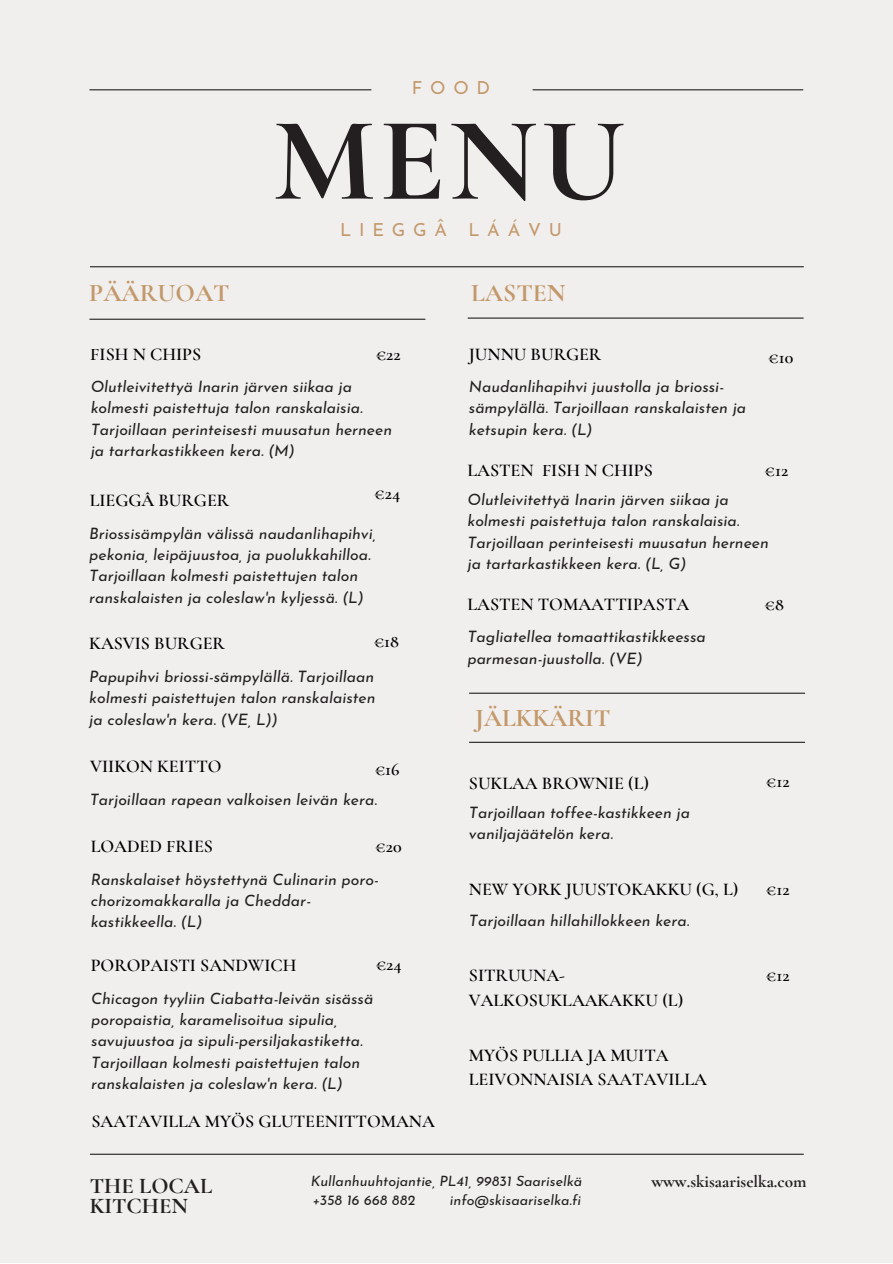
<style>
.page{position:relative;width:893px;height:1264px;background:#fff}
.page>*{position:absolute;margin:0;border:0;box-sizing:border-box;transform-origin:0 0}
.t1{font:700 119.85px "Cormorant Garamond";color:#231f20}
.t2{font:700 25.5px "Cormorant Garamond";color:#c3996b}
.t3{font:700 22.5px/20.2px "Cormorant Garamond";color:#231f20}
.t4{font:600 18px/24.8px "Cormorant Garamond";color:#000}
.t5{font:18px "Josefin Sans";letter-spacing:.43em;color:#c3996b}
.t6{font:700 17.25px "Cormorant Garamond";color:#231f20}
.t7{font:italic 15.75px/21.3px "Josefin Sans";color:#231f20}
.t8{font:italic 14.25px/19px "Josefin Sans";color:#231f20}
</style>
<div class="page">
<div style="left:0;top:0;width:892px;height:1262px;background:#f1efee"></div>
<hr style="left:90px;top:89px;width:281px;height:1px;background:#231f20">
<hr style="left:533px;top:89px;width:269px;height:1px;background:#231f20">
<hr style="left:90px;top:266px;width:713px;height:1px;background:#231f20">
<hr style="left:468px;top:317px;width:335px;height:2px;background:#231f20">
<hr style="left:90px;top:1153px;width:713px;height:1px;background:#231f20">
<hr style="left:90px;top:319px;width:335px;height:1px;background:#231f20">
<hr style="left:469px;top:692px;width:335px;height:1px;background:#231f20">
<hr style="left:469px;top:741px;width:335px;height:2px;background:#231f20">
<p class="t5" style="left:412px;top:80px;width:80px">FOOD</p>
<h1 class="t1" style="left:273px;top:88px;width:354px">MENU</h1>
<h2 class="t2" style="left:89px;top:278px;width:142px">PÄÄRUOAT</h2>
<p class="t5" style="left:340px;top:223px;width:223px">LIEGGÂ LÁÁVU</p>
<h2 class="t2" style="left:471px;top:278px;width:96px">LASTEN</h2>
<p class="t4" style="left:90px;top:341px;width:112px">FISH N CHIPS</p>
<p class="t7" style="left:91px;top:377px;width:303px">Olutleivitettyä Inarin järven siikaa ja kolmesti paistettuja talon ranskalaisia.<br>Tarjoillaan perinteisesti muusatun herneen ja tartarkastikkeen kera. (M)</p>
<p class="t4" style="left:375px;top:341px;width:27px">€22</p>
<p class="t4" style="left:469px;top:341px;width:134px">JUNNU BURGER</p>
<p class="t7" style="left:469px;top:377px;width:279px">Naudanlihapihvi juustolla ja briossi&shy;sämpylällä. Tarjoillaan ranskalaisten ja ketsupin kera. (L)</p>
<p class="t4" style="left:768px;top:344px;width:27px">€10</p>
<p class="t4" style="left:374px;top:481px;width:27px">€24</p>
<p class="t4" style="left:90px;top:488px;width:141px">LIEGGÂ BURGER</p>
<p class="t7" style="left:89px;top:524px;width:288px">Briossisämpylän välissä naudanlihapihvi, pekonia, leipäjuustoa, ja puolukkahilloa.<br>Tarjoillaan kolmesti paistettujen talon ranskalaisten ja coleslaw'n kyljessä. (L)</p>
<p class="t4" style="left:373px;top:628px;width:27px">€18</p>
<p class="t4" style="left:89px;top:631px;width:137px">KASVIS BURGER</p>
<p class="t7" style="left:89px;top:667px;width:288px;text-align:justify">Papupihvi briossi-sämpylällä. Tarjoillaan kolmesti paistettujen talon ranskalaisten ja coleslaw'n kera. (VE, L))</p>
<p class="t4" style="left:90px;top:754px;width:133px">VIIKON KEITTO</p>
<p class="t4" style="left:374px;top:757px;width:26px">€16</p>
<p class="t7" style="left:90px;top:790px;width:289px">Tarjoillaan rapean valkoisen leivän kera.</p>
<p class="t4" style="left:91px;top:833px;width:124px">LOADED FRIES</p>
<p class="t7" style="left:91px;top:869px;width:289px">Ranskalaiset höystettynä Culinarin poro&shy;chorizomakkaralla ja Cheddar&shy;kastikkeella. (L)</p>
<p class="t4" style="left:375px;top:833px;width:28px">€20</p>
<p class="t4" style="left:91px;top:952px;width:207px">POROPAISTI SANDWICH</p>
<p class="t7" style="left:91px;top:989px;width:283px">Chicagon tyyliin Ciabatta-leivän sisässä poropaistia, karamelisoitua sipulia, savujuustoa ja sipuli-persiljakastiketta.<br>Tarjoillaan kolmesti paistettujen talon ranskalaisten ja coleslaw'n kera. (L)</p>
<p class="t4" style="left:375px;top:951px;width:27px">€24</p>
<p class="t4" style="left:91px;top:1109px;width:345px">SAATAVILLA MYÖS GLUTEENITTOMANA</p>
<p class="t4" style="left:467px;top:457px;width:187px">LASTEN FISH N CHIPS</p>
<p class="t7" style="left:467px;top:490px;width:303px">Olutleivitettyä Inarin järven siikaa ja kolmesti paistettuja talon ranskalaisia.<br>Tarjoillaan perinteisesti muusatun herneen ja tartarkastikkeen kera. (L, G)</p>
<p class="t4" style="left:467px;top:591px;width:223px">LASTEN TOMAATTIPASTA</p>
<p class="t7" style="left:467px;top:628px;width:240px">Tagliatellea tomaattikastikkeessa parmesan-juustolla. (VE)</p>
<h2 class="t2" style="left:475px;top:702px;width:137px">JÄLKKÄRIT</h2>
<p class="t4" style="left:764px;top:457px;width:25px">€12</p>
<p class="t4" style="left:764px;top:591px;width:21px">€8</p>
<p class="t4" style="left:469px;top:770px;width:182px">SUKLAA BROWNIE (L)</p>
<p class="t7" style="left:469px;top:803px;width:223px">Tarjoillaan toffee-kastikkeen ja vaniljajäätelön kera.</p>
<p class="t4" style="left:469px;top:876px;width:271px">NEW YORK JUUSTOKAKKU (G, L)</p>
<p class="t7" style="left:469px;top:911px;width:222px">Tarjoillaan hillahillokkeen kera.</p>
<p class="t4" style="left:469px;top:962px;width:216px">SITRUUNA-<br>VALKOSUKLAAKAKKU (L)</p>
<p class="t4" style="left:469px;top:1042px;width:239px">MYÖS PULLIA JA MUITA<br>LEIVONNAISIA SAATAVILLA</p>
<p class="t4" style="left:765px;top:769px;width:25px">€12</p>
<p class="t4" style="left:765px;top:876px;width:25px">€12</p>
<p class="t4" style="left:765px;top:962px;width:25px">€12</p>
<h3 class="t3" style="left:90px;top:1175px;width:124px">THE LOCAL<br>KITCHEN</h3>
<p class="t8" style="left:311px;top:1172px;width:273px">Kullanhuuhtojantie, PL41, 99831 Saariselkä +358 16 668 882</p>
<p class="t8" style="left:450px;top:1191px;width:133px">info@skisaariselka.fi</p>
<p class="t6" style="left:651px;top:1171px;width:157px">www.skisaariselka.com</p>
</div>
